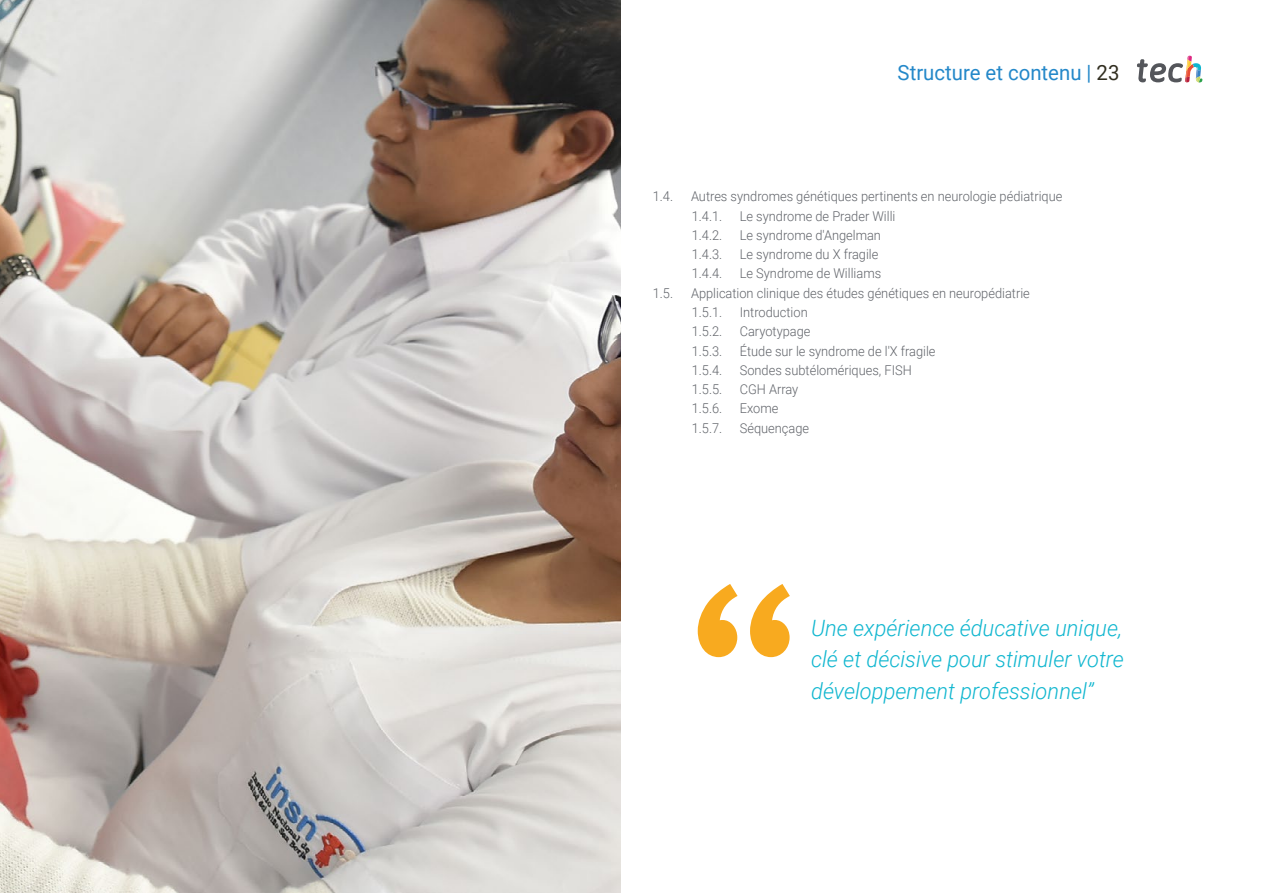
<style>
.page{position:relative;width:1263px;height:893px;background:#fff}
.page>*{position:absolute;margin:0;border:0;box-sizing:border-box;transform-origin:0 0}
.t1{font:italic 300 22.5px/31.5px "Roboto";color:#0fb6cf;text-align:justify}
.t2{font:21px "Roboto";color:#2488c9}
.t3{font:300 13.5px/19.2px "Roboto";color:#61646a;scale:.95 1}
.s1{color:#312e20}
</style>
<div class="page">
<img style="left:0;top:0;width:621px;height:893px">
<svg style="left:698px;top:584px;width:92px;height:73px"></svg>
<svg style="left:1137px;top:56px;width:65px;height:27px"></svg>
<h2 class="t2" style="left:898px;top:57px;width:223px">Structure et contenu | <span class="s1">23</span></h2>
<p class="t3" style="left:653px;top:187px;width:23px">1.4.</p>
<p class="t3" style="left:691px;top:187px;width:392px">Autres syndromes génétiques pertinents en neurologie pédiatrique<br>1.4.1.</p>
<p class="t3" style="left:740px;top:206px;width:165px">Le syndrome de Prader Willi</p>
<p class="t3" style="left:692px;top:225px;width:34px">1.4.2.</p>
<p class="t3" style="left:740px;top:225px;width:150px">Le syndrome d'Angelman</p>
<p class="t3" style="left:692px;top:244px;width:34px">1.4.3.</p>
<p class="t3" style="left:740px;top:244px;width:147px">Le syndrome du X fragile</p>
<p class="t3" style="left:692px;top:264px;width:34px">1.4.4.</p>
<p class="t3" style="left:740px;top:264px;width:150px">Le Syndrome de Williams</p>
<p class="t3" style="left:653px;top:283px;width:23px">1.5.</p>
<p class="t3" style="left:691px;top:283px;width:358px">Application clinique des études génétiques en neuropédiatrie<br>1.5.1.</p>
<p class="t3" style="left:740px;top:302px;width:73px">Introduction</p>
<p class="t3" style="left:692px;top:321px;width:34px">1.5.2.</p>
<p class="t3" style="left:740px;top:321px;width:76px">Caryotypage</p>
<p class="t3" style="left:692px;top:341px;width:34px">1.5.3.</p>
<p class="t3" style="left:740px;top:341px;width:208px">Étude sur le syndrome de l'X fragile</p>
<p class="t3" style="left:692px;top:360px;width:34px">1.5.4.</p>
<p class="t3" style="left:740px;top:360px;width:183px">Sondes subtélomériques, FISH</p>
<p class="t3" style="left:692px;top:379px;width:34px">1.5.5.</p>
<p class="t3" style="left:740px;top:379px;width:63px">CGH Array</p>
<p class="t3" style="left:692px;top:398px;width:34px">1.5.6.</p>
<p class="t3" style="left:740px;top:398px;width:42px">Exome</p>
<p class="t3" style="left:692px;top:418px;width:34px">1.5.7.</p>
<p class="t3" style="left:740px;top:418px;width:74px">Séquençage</p>
<h1 class="t1" style="left:811px;top:611px;width:314px">Une expérience éducative unique, clé et décisive pour stimuler votre développement professionnel’’</h1>
</div>
